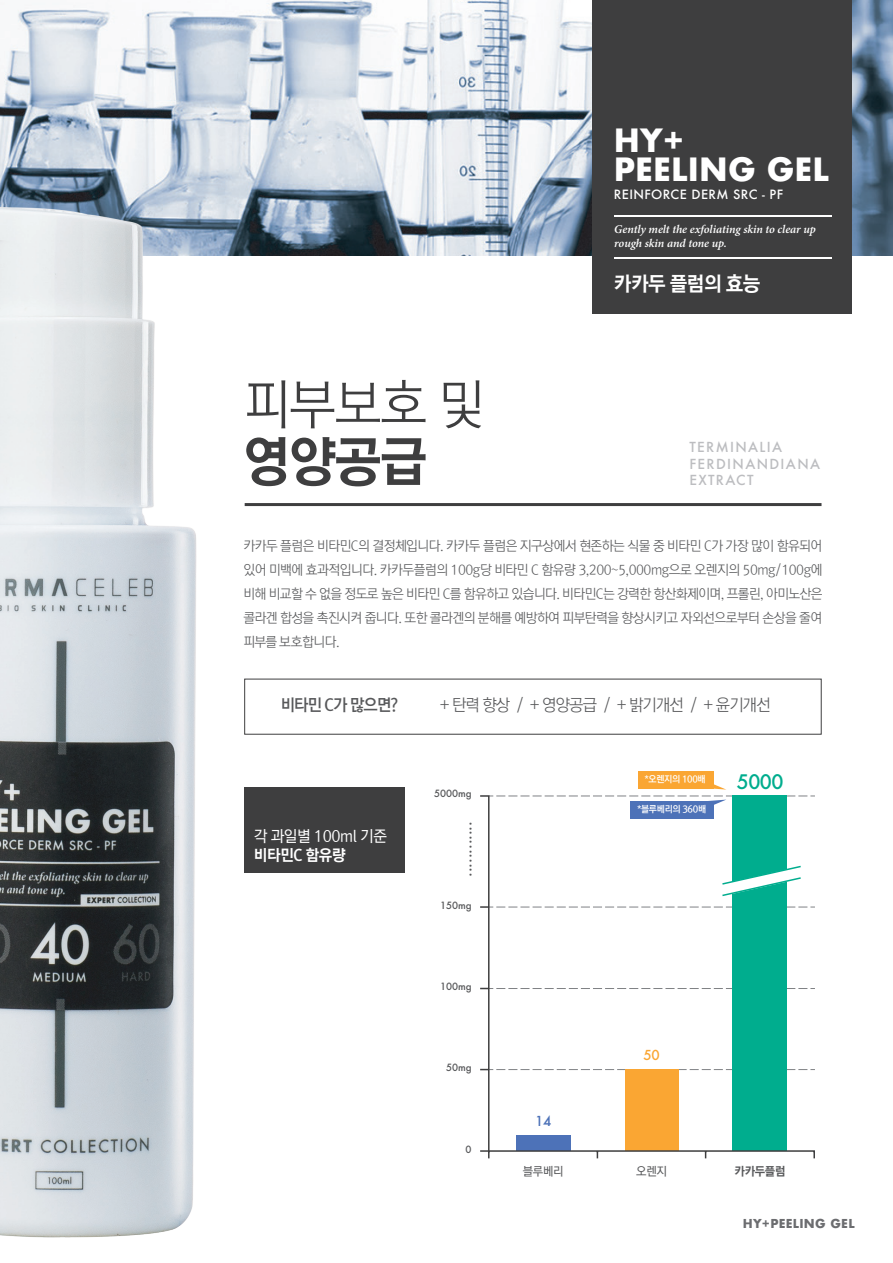
<style>
.page{position:relative;width:893px;height:1263px;background:#fff}
.page>*{position:absolute;margin:0;border:0;box-sizing:border-box;transform-origin:0 0}
.t1{font:54px "Rix M Go L";color:#3e3e3f}
.t2{font:54px "Rix M Go EB";color:#3e3e3f}
.t3{font:700 31.2px/28.8px "Futura";color:#fff}
.t4{font:20.25px "Rix M Go EB";letter-spacing:-.03em;color:#fff}
.t5{font:500 19.5px "Futura";color:#00ad8e}
.t6{font:16.5px "Rix M Go L";letter-spacing:-.055em;color:#57585a}
.t7{font:16.5px "Rix M Go B";letter-spacing:-.055em;color:#57585a}
.t8{font:15.6px "Rix M Go M";letter-spacing:-.03em;color:#fff}
.t9{font:15.6px "Rix M Go EB";letter-spacing:-.03em;color:#fff}
.t10{font:500 15px "Futura";color:#57585a}
.t11{font:13.5px/24px "Rix M Go L";letter-spacing:-.04em;color:#57585a;text-align:justify}
.t12{font:500 13.5px/16.5px "Futura";letter-spacing:.1em;color:#bcbdc0}
.t13{font:500 13.35px "Futura";color:#faa633}
.t14{font:500 13.35px "Futura";color:#4d72b8}
.t15{font:500 12.45px "Futura";letter-spacing:.03em;color:#fff}
.t16{font:700 12px "Futura";letter-spacing:.02em;color:#6c6d70}
.t17{font:12px "Rix M Go M";letter-spacing:-.03em;color:#57585a}
.t18{font:12px "Rix M Go EB";letter-spacing:-.03em;color:#57585a}
.t19{font:italic 600 11.85px/13.2px "Minion Pro";letter-spacing:-.01em;color:#fff}
.t20{font:500 9.75px "Futura";color:#57585a}
.t21{font:9.3px "Rix M Go B";letter-spacing:-.035em;color:#fff}
</style>
<div class="page">
<img style="left:0;top:0;width:893px;height:255px">
<hr style="left:245px;top:503px;width:576px;height:3px;background:#3e3e3f">
<div style="left:592px;top:0;width:260px;height:313px;background:#3e3e3f"></div>
<hr style="left:614px;top:215px;width:217px;height:2px;background:#fff">
<hr style="left:614px;top:257px;width:217px;height:2px;background:#fff">
<div style="left:245px;top:788px;width:160px;height:85px;background:#3e3e3f"></div>
<div style="left:244px;top:679px;width:578px;height:56px;border:1px solid #3e3e3f"></div>
<div style="left:638px;top:771px;width:76px;height:17px;background:#faa633"></div>
<svg style="left:480px;top:784px;width:335px;height:374px"></svg>
<img style="left:0;top:204px;width:197px;height:1033px">
<h1 class="t1" style="left:243px;top:375px;width:243px">피부보호 및</h1>
<h1 class="t2" style="left:243px;top:432px;width:185px">영양공급</h1>
<h2 class="t3" style="left:614px;top:126px;width:217px">HY+<br>PEELING GEL</h2>
<p class="t15" style="left:614px;top:185px;width:171px">REINFORCE DERM SRC - PF</p>
<p class="t19" style="left:614px;top:223px;width:203px">Gently melt the exfoliating skin to clear up rough skin and tone up.</p>
<h3 class="t4" style="left:614px;top:272px;width:148px">카카두 플럼의 효능</h3>
<p class="t12" style="left:689px;top:439px;width:132px">TERMINALIA<br>FERDINANDIANA<br>EXTRACT</p>
<p class="t11" style="left:243px;top:534px;width:581px">카카두 플럼은 비타민C의 결정체입니다. 카카두 플럼은 지구상에서 현존하는 식물 중 비타민 C가 가장 많이 함유되어 있어 미백에 효과적입니다. 카카두플럼의 100g당 비타민 C 함유량 3,200~5,000mg으로 오렌지의 50mg/100g에 비해 비교할 수 없을 정도로 높은 비타민 C를 함유하고 있습니다. 비타민C는 강력한 항산화제이며, 프롤린, 아미노산은 콜라겐 합성을 촉진시켜 줍니다. 또한 콜라겐의 분해를 예방하여 피부탄력을 향상시키고 자외선으로부터 손상을 줄여 피부를 보호합니다.</p>
<p class="t7" style="left:281px;top:696px;width:119px">비타민 C가 많으면?</p>
<p class="t6" style="left:440px;top:696px;width:333px">+ 탄력 향상 / + 영양공급 / + 밝기개선 / + 윤기개선</p>
<p class="t8" style="left:254px;top:828px;width:135px">각 과일별 100ml 기준</p>
<p class="t9" style="left:254px;top:847px;width:93px">비타민C 함유량</p>
<p class="t20" style="left:434px;top:787px;width:39px">5000mg</p>
<p class="t10" style="left:456px;top:877px;width:57px;rotate:-90deg">............</p>
<p class="t20" style="left:440px;top:898px;width:33px">150mg</p>
<p class="t20" style="left:440px;top:980px;width:33px">100mg</p>
<p class="t20" style="left:446px;top:1061px;width:27px">50mg</p>
<p class="t20" style="left:466px;top:1142px;width:8px">0</p>
<p class="t21" style="left:645px;top:774px;width:62px">*오렌지의 100배</p>
<p class="t21" style="left:638px;top:804px;width:70px">*블루베리의 360배</p>
<h3 class="t5" style="left:737px;top:768px;width:48px">5000</h3>
<p class="t14" style="left:535px;top:1112px;width:18px">14</p>
<p class="t13" style="left:643px;top:1046px;width:18px">50</p>
<p class="t17" style="left:523px;top:1165px;width:42px">블루베리</p>
<p class="t17" style="left:636px;top:1165px;width:32px">오렌지</p>
<p class="t18" style="left:735px;top:1165px;width:52px">카카두플럼</p>
<p class="t16" style="left:743px;top:1215px;width:113px">HY+PEELING GEL</p>
</div>
